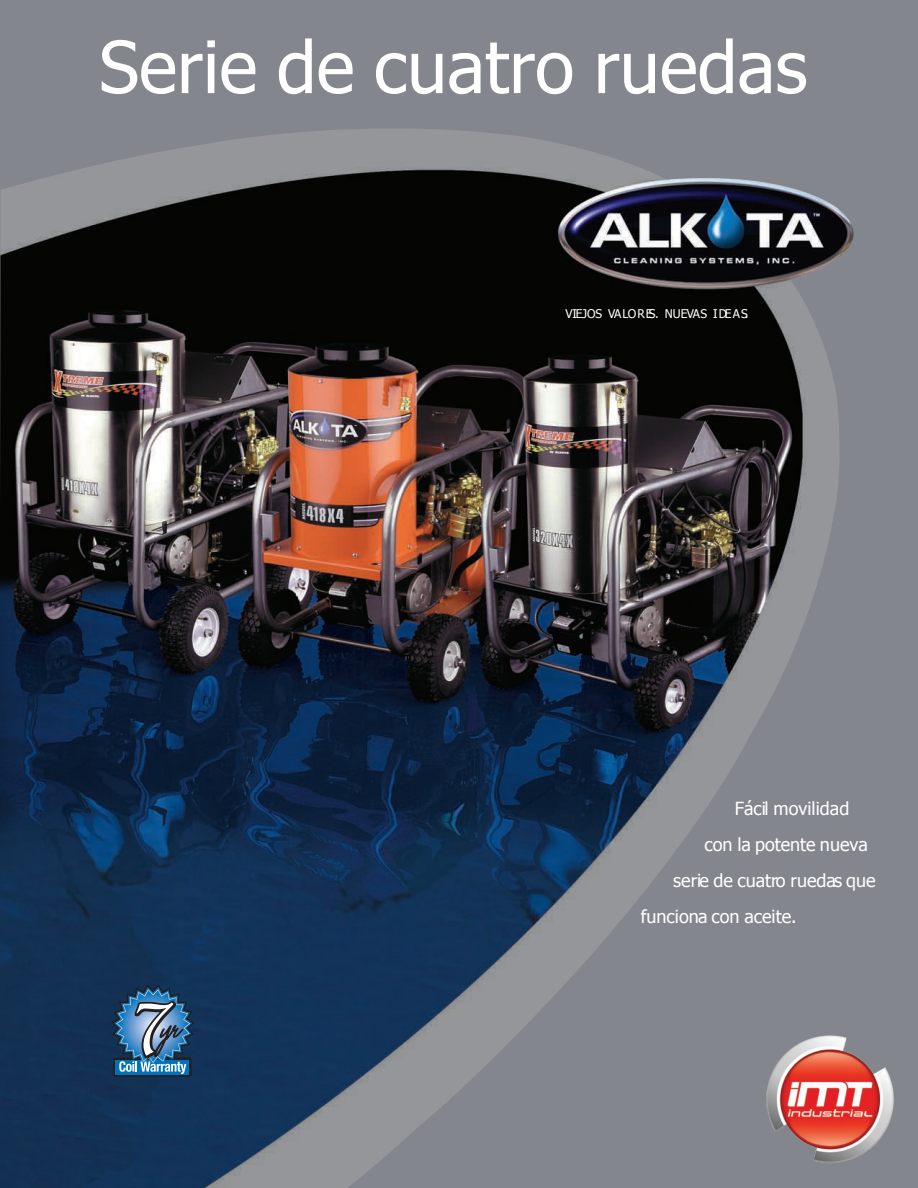
<style>
.page{position:relative;width:918px;height:1188px;background:#83868c}
.page>*{position:absolute;margin:0;border:0;box-sizing:border-box;transform-origin:0 0}
.t1{font:72px "Tahoma";color:#fff}
.t2{font:18px "Tahoma";color:#fff}
.t3{font:12px "Tahoma";letter-spacing:-.015em;color:#fff}
</style>
<div class="page">
<img style="left:0;top:129px;width:854px;height:1059px">
<svg style="left:111px;top:984px;width:84px;height:93px;background:#436e92"></svg>
<img style="left:761px;top:1031px;width:133px;height:137px">
<h1 class="t1" style="left:99px;top:19px;width:710px">Serie de cuatro ruedas</h1>
<p class="t3" style="left:566px;top:305px;width:184px">VIEJOS VALORES. NUEVAS IDEAS.</p>
<p class="t2" style="left:735px;top:796px;width:116px">Fácil movilidad</p>
<p class="t2" style="left:705px;top:832px;width:165px">con la potente nueva</p>
<p class="t2" style="left:673px;top:868px;width:204px">serie de cuatro ruedas que</p>
<p class="t2" style="left:641px;top:904px;width:157px">funciona con aceite.</p>
</div>
